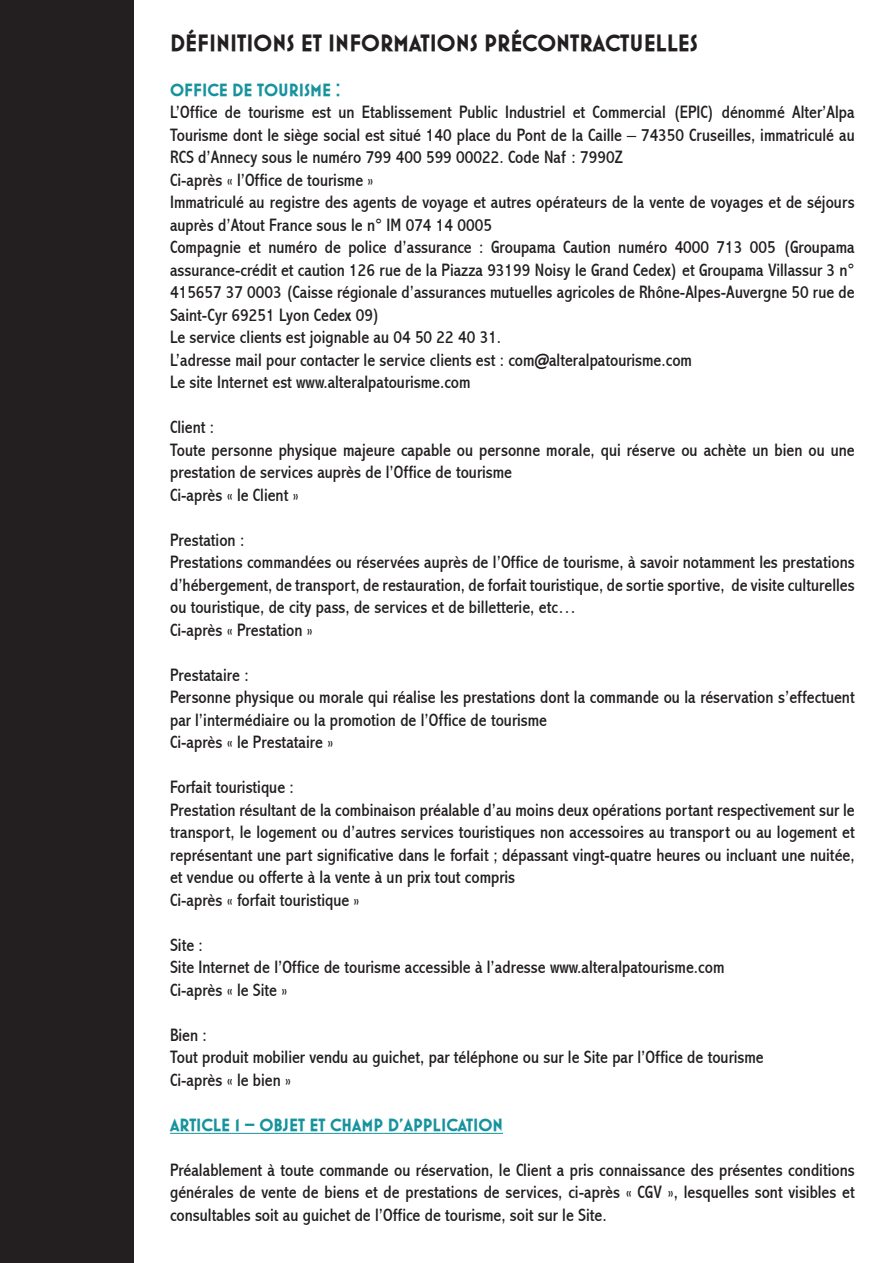
<style>
.page{position:relative;width:893px;height:1263px;background:#fff}
.page>*{position:absolute;margin:0;border:0;box-sizing:border-box;transform-origin:0 0}
.t1{font:700 24px "Mostra One";color:#231f20}
.t2{font:condensed 18px/22.5px "Abadi";color:#231f20;text-align:justify}
.t3{font:700 18px "Mostra One";color:#17939d}
</style>
<div class="page">
<div style="left:0;top:0;width:134px;height:1263px;background:#231f20"></div>
<hr style="left:170px;top:1133px;width:333px;height:1px;background:#17939d">
<p class="t1" style="left:170px;top:29px;width:529px">DÉFINITIONS ET INFORMATIONS PRÉCONTRACTUELLES</p>
<p class="t3" style="left:170px;top:79px;width:172px">OFFICE DE TOURISME :</p>
<p class="t2" style="left:170px;top:101px;width:686px">L’Office de tourisme est un Etablissement Public Industriel et Commercial (EPIC) dénommé Alter’Alpa Tourisme dont le siège social est situé 140 place du Pont de la Caille – 74350 Cruseilles, immatriculé au RCS d’Annecy sous le numéro 799 400 599 00022. Code Naf : 7990Z</p>
<p class="t2" style="left:170px;top:169px;width:205px">Ci-après « l’Office de tourisme »</p>
<p class="t2" style="left:170px;top:191px;width:686px">Immatriculé au registre des agents de voyage et autres opérateurs de la vente de voyages et de séjours auprès d’Atout France sous le n° IM 074 14 0005</p>
<p class="t2" style="left:170px;top:236px;width:686px">Compagnie et numéro de police d’assurance : Groupama Caution numéro 4000 713 005 (Groupama assurance-crédit et caution 126 rue de la Piazza 93199 Noisy le Grand Cedex) et Groupama Villassur 3 n° 415657 37 0003 (Caisse régionale d’assurances mutuelles agricoles de Rhône-Alpes-Auvergne 50 rue de Saint-Cyr 69251 Lyon Cedex 09)</p>
<p class="t2" style="left:170px;top:326px;width:333px">Le service clients est joignable au 04 50 22 40 31.</p>
<p class="t2" style="left:170px;top:349px;width:523px">L’adresse mail pour contacter le service clients est : com@alteralpatourisme.com</p>
<p class="t2" style="left:170px;top:371px;width:302px">Le site Internet est www.alteralpatourisme.com</p>
<p class="t2" style="left:170px;top:416px;width:46px">Client :</p>
<p class="t2" style="left:170px;top:439px;width:686px">Toute personne physique majeure capable ou personne morale, qui réserve ou achète un bien ou une prestation de services auprès de l’Office de tourisme</p>
<p class="t2" style="left:170px;top:484px;width:130px">Ci-après « le Client »</p>
<p class="t2" style="left:170px;top:529px;width:76px">Prestation :</p>
<p class="t2" style="left:170px;top:551px;width:686px">Prestations commandées ou réservées auprès de l’Office de tourisme, à savoir notamment les prestations d’hébergement, de transport, de restauration, de forfait touristique, de sortie sportive, de visite culturelles ou touristique, de city pass, de services et de billetterie, etc…</p>
<p class="t2" style="left:170px;top:619px;width:144px">Ci-après « Prestation »</p>
<p class="t2" style="left:170px;top:664px;width:80px">Prestataire :</p>
<p class="t2" style="left:170px;top:686px;width:686px">Personne physique ou morale qui réalise les prestations dont la commande ou la réservation s’effectuent par l’intermédiaire ou la promotion de l’Office de tourisme</p>
<p class="t2" style="left:170px;top:731px;width:165px">Ci-après « le Prestataire »</p>
<p class="t2" style="left:170px;top:776px;width:125px">Forfait touristique :</p>
<p class="t2" style="left:170px;top:799px;width:686px">Prestation résultant de la combinaison préalable d’au moins deux opérations portant respectivement sur le transport, le logement ou d’autres services touristiques non accessoires au transport ou au logement et représentant une part significative dans le forfait ; dépassant vingt-quatre heures ou incluant une nuitée, et vendue ou offerte à la vente à un prix tout compris</p>
<p class="t2" style="left:170px;top:889px;width:191px">Ci-après « forfait touristique »</p>
<p class="t2" style="left:170px;top:934px;width:34px">Site :</p>
<p class="t2" style="left:170px;top:956px;width:556px">Site Internet de l’Office de tourisme accessible à l’adresse www.alteralpatourisme.com</p>
<p class="t2" style="left:170px;top:979px;width:119px">Ci-après « le Site »</p>
<p class="t2" style="left:170px;top:1024px;width:38px">Bien :</p>
<p class="t2" style="left:170px;top:1046px;width:595px">Tout produit mobilier vendu au guichet, par téléphone ou sur le Site par l’Office de tourisme</p>
<p class="t2" style="left:170px;top:1069px;width:123px">Ci-après « le bien »</p>
<p class="t3" style="left:170px;top:1114px;width:334px">ARTICLE 1 – OBJET ET CHAMP D’APPLICATION</p>
<p class="t2" style="left:170px;top:1159px;width:686px">Préalablement à toute commande ou réservation, le Client a pris connaissance des présentes conditions générales de vente de biens et de prestations de services, ci-après « CGV », lesquelles sont visibles et consultables soit au guichet de l’Office de tourisme, soit sur le Site.</p>
</div>
